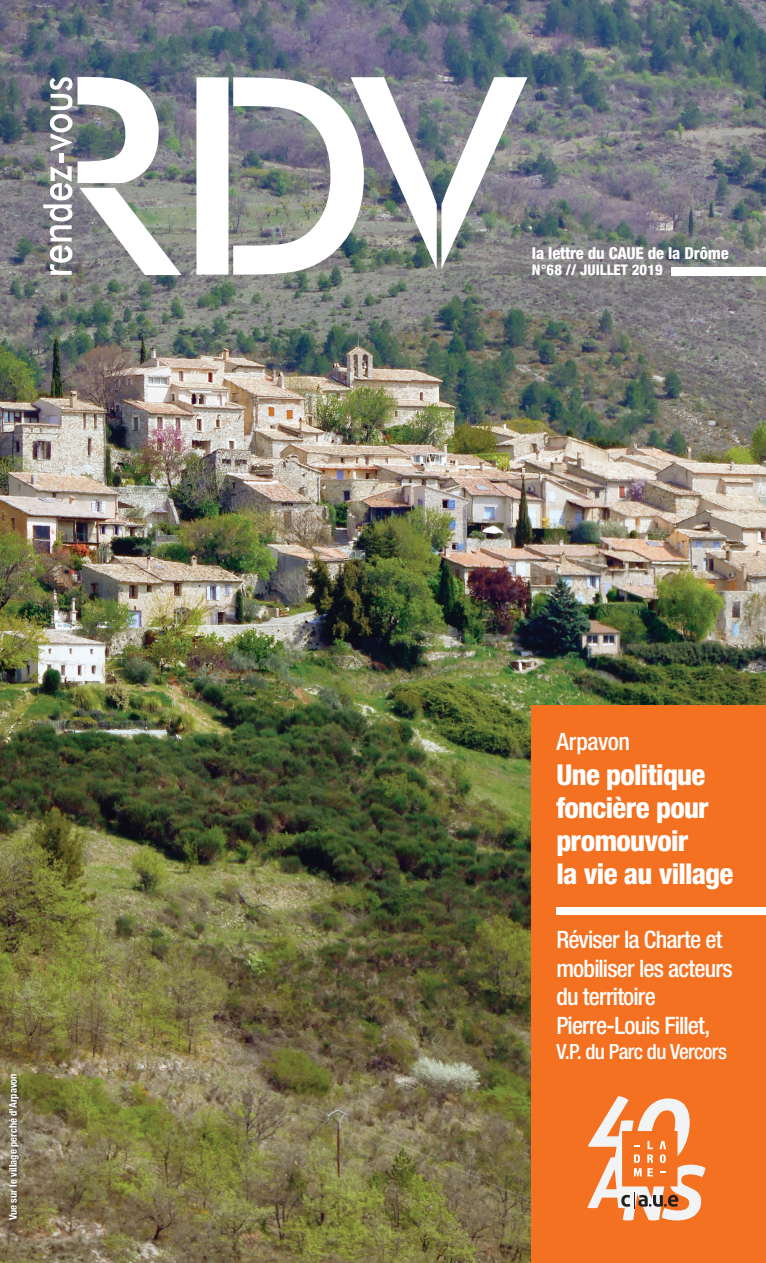
<style>
.page{position:relative;width:766px;height:1263px;background:#fff}
.page>*{position:absolute;margin:0;border:0;box-sizing:border-box;transform-origin:0 0}
.t1{font:800 condensed 28.8px/33px "Helvetica Neue LT";letter-spacing:-.025em;color:#fff}
.P2_-_Sous-titre_1{font:500 condensed 24px/28.8px "Helvetica Neue LT";letter-spacing:-.035em;color:#fff}
.P2_-_Sous-titre_1-2{font:500 condensed 24px "Helvetica Neue LT";letter-spacing:-.015em;color:#fff}
.P2_-_Sous-titre_1-3{font:500 condensed 21px "Helvetica Neue LT";letter-spacing:-.03em;color:#fff}
.P2_-_la_lettre{font:800 condensed 16.5px "Helvetica Neue LT";letter-spacing:-.01em;color:#fff}
.P2_-_N{font:800 condensed 14.7px "Helvetica Neue LT";color:#fff}
.t2{font:700 condensed 10.5px "Helvetica Neue LT";color:#fff}
</style>
<div class="page">
<img style="left:0;top:0;width:765px;height:1263px">
<div style="left:671px;top:267px;width:94px;height:8px;background:#fff"></div>
<svg style="left:43px;top:77px;width:138px;height:198px"></svg>
<svg style="left:196px;top:77px;width:331px;height:198px"></svg>
<div style="left:531px;top:706px;width:234px;height:557px;background:#f37121"></div>
<div style="left:556px;top:907px;width:209px;height:8px;background:#fff"></div>
<svg style="left:587px;top:1096px;width:118px;height:124px"></svg>
<div style="left:7px;top:1072px;width:15px;height:152px;background:#231f20;opacity:.75"></div>
<p class="t2" style="left:7px;top:1220px;width:149px;rotate:-90deg">Vue sur le village perché d'Arpavon</p>
<p class="P2_-_la_lettre" style="left:531px;top:243px;width:198px">la lettre du CAUE de la Drôme</p>
<p class="P2_-_N" style="left:531px;top:261px;width:132px">N°68 // JUILLET 2019</p>
<p class="P2_-_Sous-titre_1-2" style="left:556px;top:727px;width:75px">Arpavon</p>
<p class="t1" style="left:556px;top:758px;width:178px">Une politique foncière pour promouvoir<br>la vie au village</p>
<p class="P2_-_Sous-titre_1" style="left:556px;top:924px;width:178px">Réviser la Charte et mobiliser les acteurs du territoire</p>
<p class="P2_-_Sous-titre_1" style="left:556px;top:1011px;width:155px">Pierre-Louis Fillet,</p>
<p class="P2_-_Sous-titre_1-3" style="left:556px;top:1039px;width:172px">V.P. du Parc du Vercors</p>
</div>
